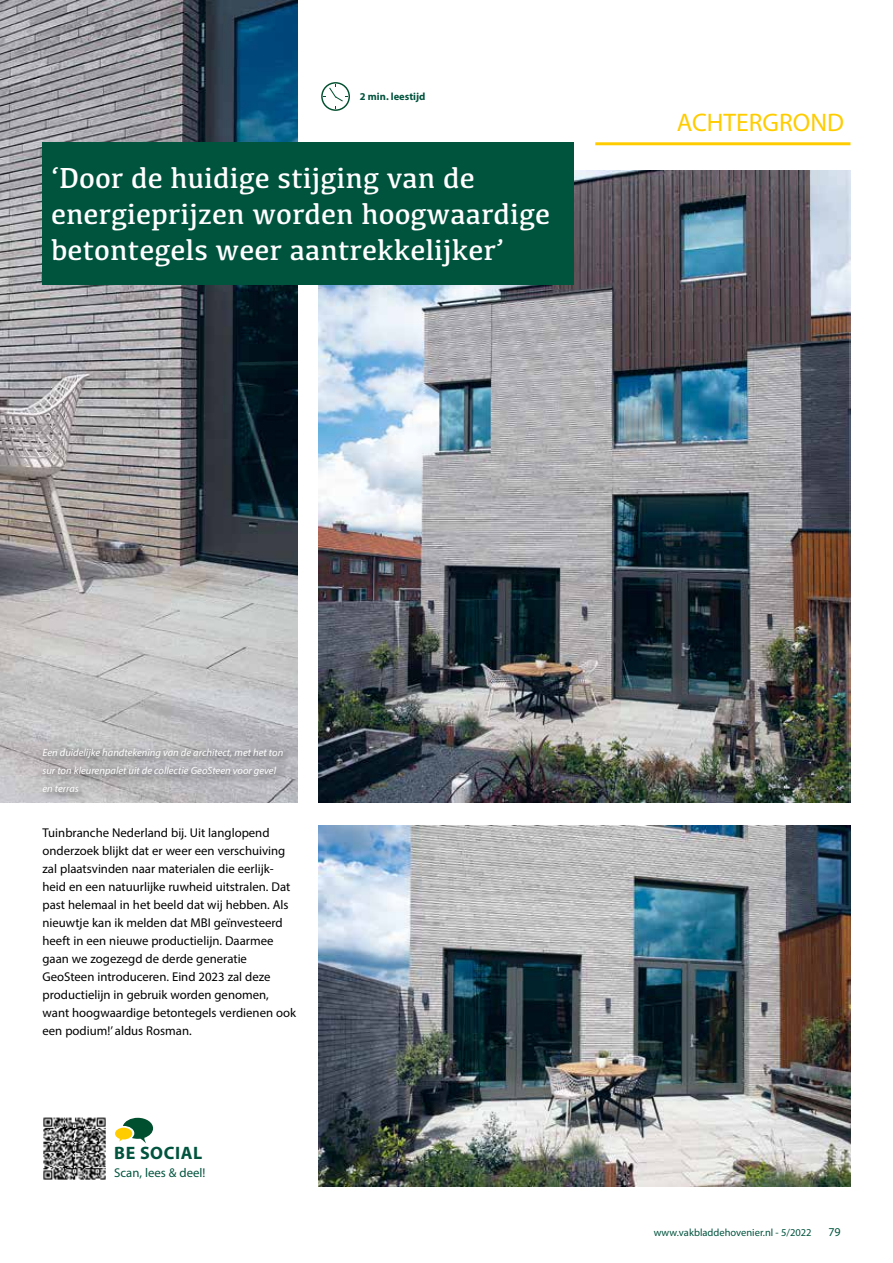
<style>
.page{position:relative;width:893px;height:1263px;background:#fff}
.page>*{position:absolute;margin:0;border:0;box-sizing:border-box;transform-origin:0 0}
.t1{font:30px/36px "Kefa";color:#fff}
.t2{font:25.5px "Myriad Pro";color:#fc0}
.t3{font:700 18px "Myriad Pro";letter-spacing:.03em;color:#00533d}
.t4{font:12.75px/18px "Myriad Pro";color:#000}
.t5{font:12.75px "Myriad Pro";color:#00533d}
.t6{font:12px "Myriad Pro";color:#00533d}
.t7{font:italic 10.5px/18px "Myriad Pro";color:#fff}
.t8{font:10.5px "Myriad Pro";color:#00533d}
.t9{font:700 10.5px "Myriad Pro";color:#00533d}
</style>
<div class="page">
<hr style="left:595px;top:142px;width:255px;height:3px;background:#fc0">
<img style="left:0;top:0;width:298px;height:803px">
<svg style="left:321px;top:82px;width:29px;height:29px"></svg>
<div style="left:38px;top:744px;width:255px;height:59px;background:#000;opacity:.75"></div>
<img style="left:319px;top:826px;width:532px;height:360px">
<img style="left:319px;top:170px;width:532px;height:633px">
<div style="left:43px;top:142px;width:531px;height:143px;background:#00533d"></div>
<img style="left:43px;top:1117px;width:63px;height:62px">
<svg style="left:115px;top:1118px;width:38px;height:25px"></svg>
<p class="t9" style="left:360px;top:90px;width:67px">2 min. leestijd</p>
<h1 class="t1" style="left:51px;top:159px;width:501px">‘Door de huidige stijging van de energieprijzen worden hoogwaardige betontegels weer aantrekkelijker’</h1>
<h2 class="t2" style="left:677px;top:107px;width:169px">ACHTERGROND</h2>
<p class="t7" style="left:43px;top:743px;width:242px">Een duidelijke handtekening van de architect, met het ton sur ton kleurenpalet uit de collectie GeoSteen voor gevel en terras</p>
<p class="t4" style="left:43px;top:824px;width:255px">Tuinbranche Nederland bij. Uit langlopend onderzoek blijkt dat er weer een verschuiving zal plaatsvinden naar materialen die eerlijk&shy;heid en een natuurlijke ruwheid uitstralen. Dat past helemaal in het beeld dat wij hebben. Als nieuwtje kan ik melden dat MBI geïnvesteerd heeft in een nieuwe productielijn. Daarmee gaan we zogezegd de derde generatie GeoSteen introduceren. Eind 2023 zal deze productielijn in gebruik worden genomen, want hoogwaardige betontegels verdienen ook een podium!’ aldus Rosman.</p>
<h3 class="t3" style="left:114px;top:1141px;width:89px">BE SOCIAL</h3>
<p class="t5" style="left:114px;top:1165px;width:93px">Scan, lees &amp; deel!</p>
<p class="t8" style="left:654px;top:1226px;width:159px">www.vakbladdehovenier.nl - 5/2022</p>
<p class="t6" style="left:828px;top:1224px;width:14px">79</p>
</div>
